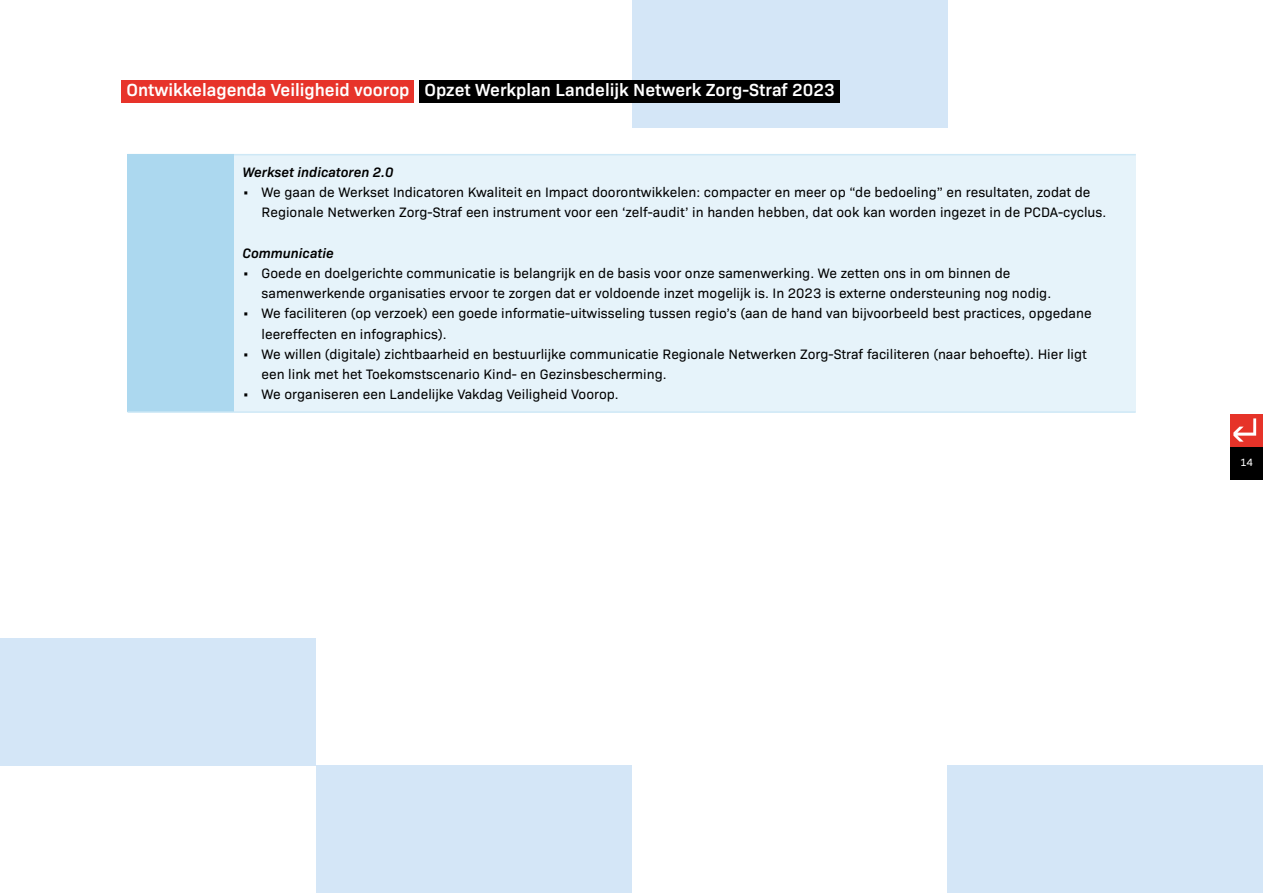
<style>
.page{position:relative;width:1263px;height:893px;background:#fff}
.page>*{position:absolute;margin:0;border:0;box-sizing:border-box;transform-origin:0 0}
.t1{font:600 17.7px "Bio Sans";color:#fff}
.t2{font:13.8px/20.2px "Bio Sans";color:#000}
.t3{font:italic 600 13.8px "Bio Sans";color:#000}
.t4{font:10.65px "Bio Sans";color:#fff}
</style>
<div class="page">
<div style="left:316px;top:765px;width:316px;height:128px;background:#d4e6f7"></div>
<div style="left:0;top:638px;width:316px;height:127px;background:#d4e6f7"></div>
<div style="left:947px;top:765px;width:316px;height:128px;background:#d4e6f7"></div>
<div style="left:632px;top:0;width:315px;height:128px;background:#d4e6f7"></div>
<div style="left:121px;top:80px;width:293px;height:22px;background:#e7332a"></div>
<div style="left:419px;top:80px;width:420px;height:22px;background:#000"></div>
<div style="left:128px;top:155px;width:106px;height:257px;background:#acd8ef"></div>
<div style="left:234px;top:155px;width:902px;height:257px;background:#e6f3fa"></div>
<hr style="left:234px;top:154px;width:902px;height:1px;background:#cee8f6">
<hr style="left:234px;top:411px;width:902px;height:2px;background:#cee8f6">
<hr style="left:128px;top:411px;width:106px;height:2px;background:#cee8f6">
<hr style="left:128px;top:154px;width:106px;height:1px;background:#acd8ef">
<div style="left:1230px;top:414px;width:33px;height:33px;background:#e63329"></div>
<svg style="left:1233px;top:418px;width:23px;height:24px"></svg>
<div style="left:1230px;top:447px;width:33px;height:33px;background:#000"></div>
<p class="t1" style="left:126px;top:77px;width:710px">Ontwikkelagenda Veiligheid voorop Opzet Werkplan Landelijk Netwerk Zorg-Straf 2023</p>
<p class="t3" style="left:242px;top:161px;width:153px">Werkset indicatoren 2.0</p>
<p class="t2" style="left:261px;top:181px;width:846px;text-indent:-19px">• We gaan de Werkset Indicatoren Kwaliteit en Impact doorontwikkelen: compacter en meer op “de bedoeling” en resultaten, zodat de<br>Regionale Netwerken Zorg-Straf een instrument voor een ‘zelf-audit’ in handen hebben, dat ook kan worden ingezet in de PCDA-cyclus.</p>
<p class="t3" style="left:242px;top:242px;width:93px">Communicatie</p>
<p class="t2" style="left:261px;top:262px;width:791px;text-indent:-19px">• Goede en doelgerichte communicatie is belangrijk en de basis voor onze samenwerking. We zetten ons in om binnen de samenwerkende organisaties ervoor te zorgen dat er voldoende inzet mogelijk is. In 2023 is externe ondersteuning nog nodig.</p>
<p class="t2" style="left:261px;top:302px;width:831px;text-indent:-19px">• We faciliteren (op verzoek) een goede informatie-uitwisseling tussen regio’s (aan de hand van bijvoorbeeld best practices, opgedane leereffecten en infographics).</p>
<p class="t2" style="left:261px;top:343px;width:827px;text-indent:-19px">• We willen (digitale) zichtbaarheid en bestuurlijke communicatie Regionale Netwerken Zorg-Straf faciliteren (naar behoefte). Hier ligt een link met het Toekomstscenario Kind- en Gezinsbescherming.</p>
<p class="t2" style="left:242px;top:383px;width:378px">• We organiseren een Landelijke Vakdag Veiligheid Voorop.</p>
<p class="t4" style="left:1240px;top:455px;width:14px">14</p>
</div>
